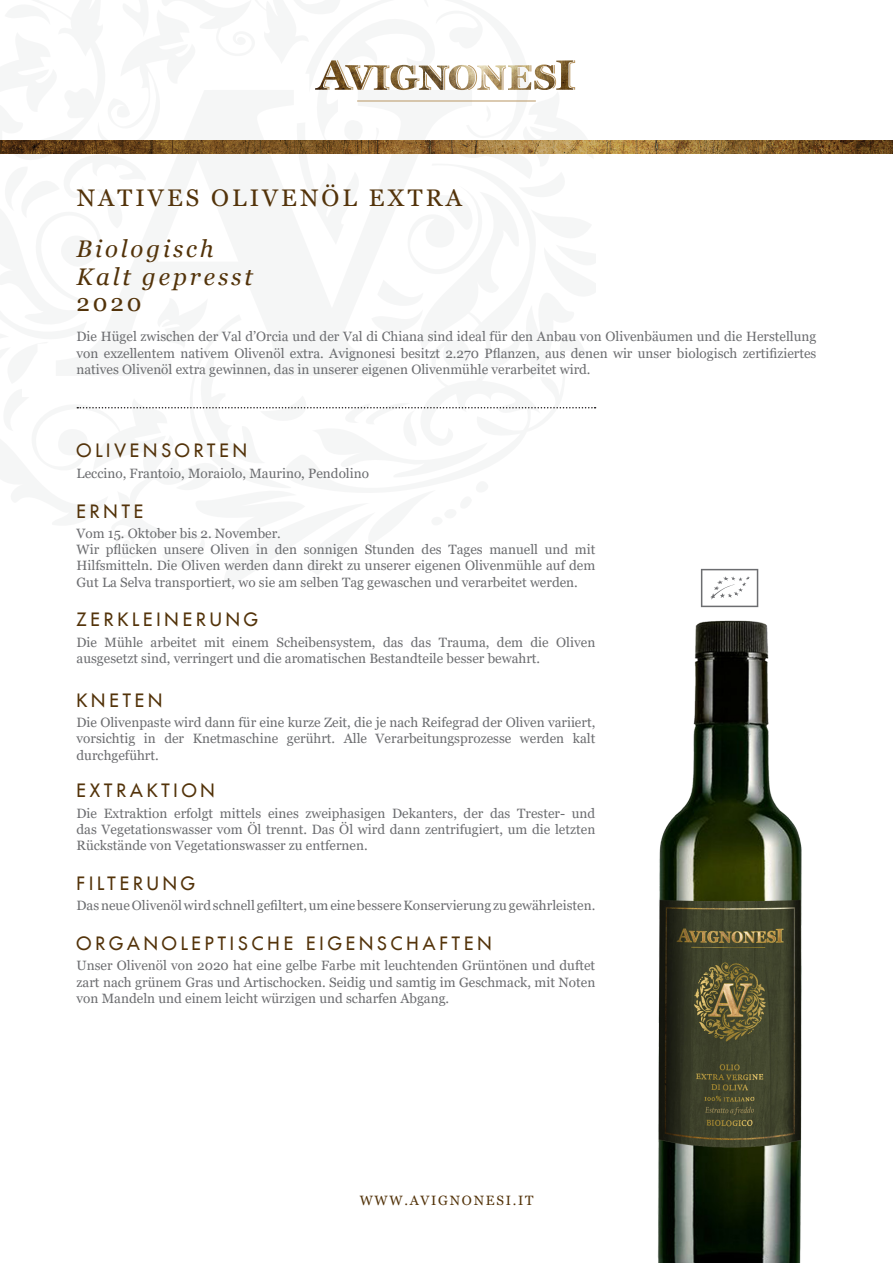
<style>
.page{position:relative;width:893px;height:1263px;background:#fff}
.page>*{position:absolute;margin:0;border:0;box-sizing:border-box;transform-origin:0 0}
.t1{font:24px "Georgia";letter-spacing:.13em;color:#53330a}
.t2{font:italic 24px/28.5px "Georgia";letter-spacing:.12em;color:#53330a}
.t3{font:18px "Futura LT";letter-spacing:.22em;color:#53330a}
.t4{font:13.5px/16.2px "Georgia";color:#6c6d70;text-align:justify}
.t5{font:13.5px "Georgia";letter-spacing:.13em;color:#53330a}
</style>
<div class="page">
<svg style="left:56px;top:90px;width:416px;height:64px"></svg>
<img style="left:0;top:140px;width:893px;height:13px">
<img style="left:315px;top:60px;width:254px;height:30px">
<svg style="left:384px;top:65px;width:5px;height:25px"></svg>
<svg style="left:324px;top:68px;width:7px;height:22px"></svg>
<svg style="left:337px;top:60px;width:37px;height:30px"></svg>
<svg style="left:398px;top:67px;width:5px;height:21px"></svg>
<svg style="left:468px;top:65px;width:9px;height:25px"></svg>
<svg style="left:569px;top:60px;width:6px;height:30px"></svg>
<svg style="left:414px;top:65px;width:5px;height:23px"></svg>
<svg style="left:426px;top:65px;width:23px;height:25px"></svg>
<svg style="left:484px;top:65px;width:22px;height:25px"></svg>
<svg style="left:457px;top:67px;width:4px;height:21px"></svg>
<svg style="left:519px;top:68px;width:1px;height:19px"></svg>
<svg style="left:531px;top:65px;width:25px;height:24px"></svg>
<hr style="left:357px;top:101px;width:179px;height:1px;background:#b99764">
<img style="left:657px;top:607px;width:145px;height:656px">
<svg style="left:701px;top:569px;width:57px;height:38px"></svg>
<svg style="left:77px;top:407px;width:519px;height:1px"></svg>
<h1 class="t1" style="left:77px;top:183px;width:387px">NATIVES OLIVENÖL EXTRA</h1>
<h1 class="t2" style="left:77px;top:234px;width:178px">Biologisch<br>Kalt gepresst</h1>
<h1 class="t1" style="left:77px;top:288px;width:66px">2020</h1>
<p class="t4" style="left:77px;top:329px;width:741px">Die Hügel zwischen der Val d’Orcia und der Val di Chiana sind ideal für den Anbau von Olivenbäumen und die Herstellung von exzellentem nativem Olivenöl extra. Avignonesi besitzt 2.270 Pflanzen, aus denen wir unser biologisch zertifiziertes natives Olivenöl extra gewinnen, das in unserer eigenen Olivenmühle verarbeitet wird.</p>
<h2 class="t3" style="left:77px;top:439px;width:172px">OLIVENSORTEN</h2>
<p class="t4" style="left:77px;top:465px;width:294px">Leccino, Frantoio, Moraiolo, Maurino, Pendolino</p>
<h2 class="t3" style="left:77px;top:499px;width:68px">ERNTE</h2>
<p class="t4" style="left:77px;top:525px;width:520px;text-align:left">Vom 15. Oktober bis 2. November.<br>Wir pflücken unsere Oliven in den sonnigen Stunden des Tages manuell und mit Hilfsmitteln. Die Oliven werden dann direkt zu unserer eigenen Olivenmühle auf dem Gut La Selva transportiert, wo sie am selben Tag gewaschen und verarbeitet werden.</p>
<h2 class="t3" style="left:77px;top:608px;width:183px">ZERKLEINERUNG</h2>
<p class="t4" style="left:77px;top:634px;width:520px">Die Mühle arbeitet mit einem Scheibensystem, das das Trauma, dem die Oliven ausgesetzt sind, verringert und die aromatischen Bestandteile besser bewahrt.</p>
<h2 class="t3" style="left:77px;top:688px;width:87px">KNETEN</h2>
<p class="t4" style="left:77px;top:715px;width:520px">Die Olivenpaste wird dann für eine kurze Zeit, die je nach Reifegrad der Oliven variiert, vorsichtig in der Knetmaschine gerührt. Alle Verarbeitungsprozesse werden kalt durchgeführt.</p>
<h2 class="t3" style="left:77px;top:779px;width:140px">EXTRAKTION</h2>
<p class="t4" style="left:77px;top:805px;width:520px">Die Extraktion erfolgt mittels eines zweiphasigen Dekanters, der das Trester- und das Vegetationswasser vom Öl trennt. Das Öl wird dann zentrifugiert, um die letzten Rückstände von Vegetationswasser zu entfernen.</p>
<h2 class="t3" style="left:77px;top:871px;width:120px">FILTERUNG</h2>
<p class="t4" style="left:77px;top:898px;width:520px">Das neue Olivenöl wird schnell gefiltert, um eine bessere Konservierung zu gewährleisten.</p>
<h2 class="t3" style="left:77px;top:931px;width:416px">ORGANOLEPTISCHE EIGENSCHAFTEN</h2>
<p class="t4" style="left:77px;top:958px;width:520px">Unser Olivenöl von 2020 hat eine gelbe Farbe mit leuchtenden Grüntönen und duftet zart nach grünem Gras und Artischocken. Seidig und samtig im Geschmack, mit Noten von Mandeln und einem leicht würzigen und scharfen Abgang.</p>
<p class="t5" style="left:360px;top:1192px;width:175px">WWW.AVIGNONESI.IT</p>
</div>
